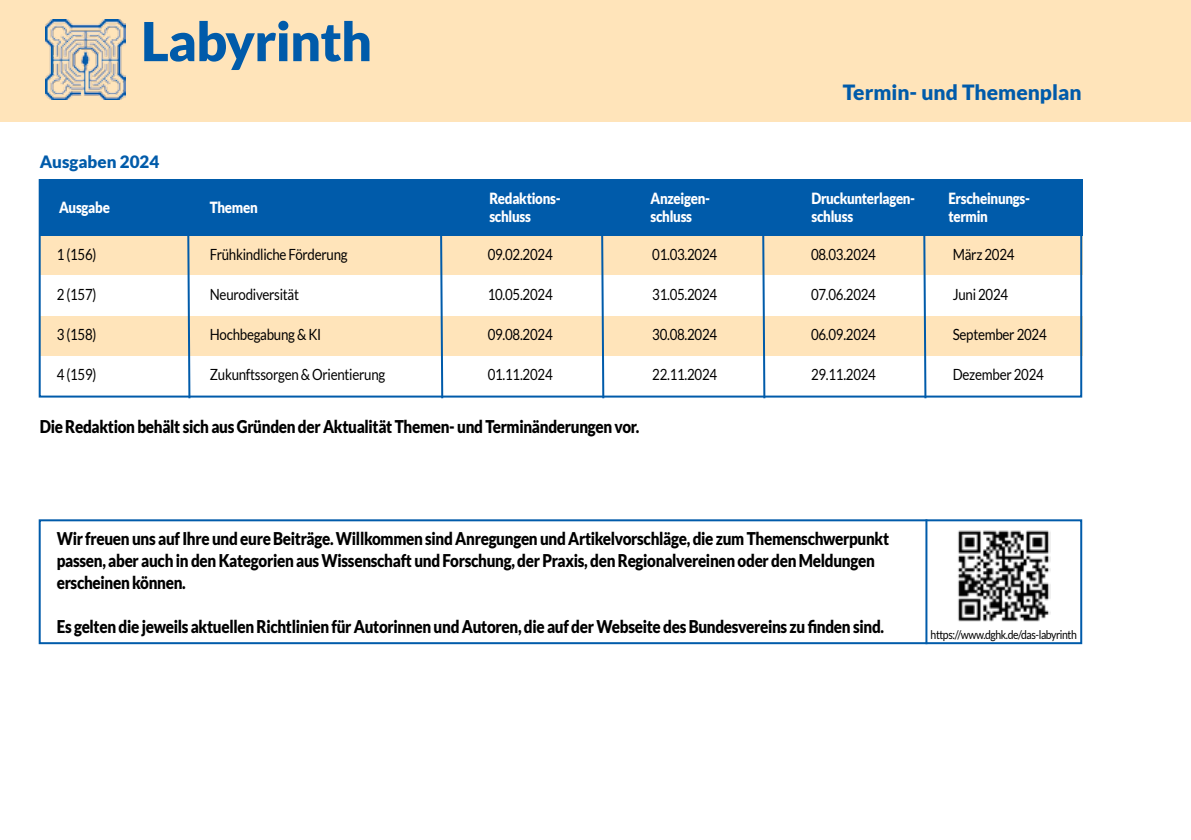
<style>
.page{position:relative;width:1191px;height:840px;background:#fff}
.page>*{position:absolute;margin:0;border:0;box-sizing:border-box;transform-origin:0 0}
.t1{font:900 53.8px "Lato";letter-spacing:-.015em;color:#005baa}
.t2{font:900 21px "Lato";color:#005baa}
.t3{font:900 17.6px/22px "Lato";letter-spacing:-.02em;color:#000;scale:.86 1}
.t4{font:900 17px "Lato";color:#005baa}
.t5{font:15.4px "Lato";letter-spacing:-.02em;color:#000;scale:.86 1}
.t6{font:900 15.4px/18px "Lato";letter-spacing:-.02em;color:#fff;scale:.86 1}
.t7{font:12.2px "Lato";letter-spacing:-.04em;color:#000;scale:.86 1}
</style>
<div class="page">
<div style="left:0;top:0;width:1191px;height:121px;background:#ffe4ba"></div>
<div style="left:40px;top:235px;width:1043px;height:40px;background:#ffe4ba"></div>
<div style="left:40px;top:316px;width:1043px;height:39px;background:#ffe4ba"></div>
<div style="left:40px;top:179px;width:1043px;height:56px;background:#005baa"></div>
<svg style="left:186px;top:235px;width:5px;height:164px"></svg>
<svg style="left:439px;top:235px;width:5px;height:164px"></svg>
<svg style="left:600px;top:235px;width:5px;height:164px"></svg>
<svg style="left:761px;top:235px;width:5px;height:164px"></svg>
<svg style="left:922px;top:235px;width:5px;height:164px"></svg>
<div style="left:39px;top:519px;width:1043px;height:124px;border:2px solid #005baa"></div>
<img style="left:46px;top:19px;width:80px;height:80px">
<hr style="left:925px;top:519px;width:2px;height:124px;background:#005baa">
<img style="left:958px;top:530px;width:92px;height:90px">
<h1 class="t1" style="left:141px;top:10px;width:233px">Labyrinth</h1>
<p class="t4" style="left:40px;top:152px;width:121px">Ausgaben 2024</p>
<p class="t2" style="left:842px;top:80px;width:240px">Termin- und Themenplan</p>
<p class="t6" style="left:59px;top:198px;width:61px">Ausgabe</p>
<p class="t6" style="left:210px;top:198px;width:57px">Themen</p>
<p class="t6" style="left:489px;top:189px;width:84px">Redaktions&shy;schluss</p>
<p class="t6" style="left:650px;top:189px;width:71px">Anzeigen&shy;schluss</p>
<p class="t6" style="left:811px;top:189px;width:122px">Druckunterlagen&shy;schluss</p>
<p class="t6" style="left:948px;top:189px;width:97px">Erscheinungs&shy;termin</p>
<p class="t5" style="left:57px;top:245px;width:48px">1 (156)</p>
<p class="t5" style="left:210px;top:245px;width:162px">Frühkindliche Förderung</p>
<p class="t5" style="left:488px;top:245px;width:77px">09.02.2024</p>
<p class="t5" style="left:652px;top:245px;width:77px">01.03.2024</p>
<p class="t5" style="left:811px;top:245px;width:77px">08.03.2024</p>
<p class="t5" style="left:952px;top:245px;width:73px">März 2024</p>
<p class="t5" style="left:57px;top:285px;width:48px">2 (157)</p>
<p class="t5" style="left:210px;top:285px;width:105px">Neurodiversität</p>
<p class="t5" style="left:488px;top:285px;width:77px">10.05.2024</p>
<p class="t5" style="left:652px;top:285px;width:77px">31.05.2024</p>
<p class="t5" style="left:811px;top:285px;width:77px">07.06.2024</p>
<p class="t5" style="left:952px;top:285px;width:66px">Juni 2024</p>
<p class="t5" style="left:57px;top:325px;width:48px">3 (158)</p>
<p class="t5" style="left:210px;top:325px;width:131px">Hochbegabung &amp; KI</p>
<p class="t5" style="left:488px;top:325px;width:77px">09.08.2024</p>
<p class="t5" style="left:652px;top:325px;width:77px">30.08.2024</p>
<p class="t5" style="left:811px;top:325px;width:77px">06.09.2024</p>
<p class="t5" style="left:952px;top:325px;width:111px">September 2024</p>
<p class="t5" style="left:57px;top:365px;width:48px">4 (159)</p>
<p class="t5" style="left:210px;top:365px;width:205px">Zukunftssorgen &amp; Orientierung</p>
<p class="t5" style="left:488px;top:365px;width:77px">01.11.2024</p>
<p class="t5" style="left:652px;top:365px;width:77px">22.11.2024</p>
<p class="t5" style="left:811px;top:365px;width:77px">29.11.2024</p>
<p class="t5" style="left:952px;top:365px;width:107px">Dezember 2024</p>
<p class="t3" style="left:40px;top:415px;width:699px">Die Redaktion behält sich aus Gründen der Aktualität Themen- und Terminänderungen vor.</p>
<p class="t3" style="left:57px;top:526px;width:969px">Wir freuen uns auf Ihre und eure Beiträge. Willkommen sind Anregungen und Artikelvorschläge, die zum Themenschwerpunkt passen, aber auch in den Kategorien aus Wissenschaft und Forschung, der Praxis, den Regionalvereinen oder den Meldungen erscheinen können.</p>
<p class="t3" style="left:57px;top:614px;width:963px">Es gelten die jeweils aktuellen Richtlinien für Autorinnen und Autoren, die auf der Webseite des Bundesvereins zu finden sind.</p>
<p class="t7" style="left:930px;top:627px;width:171px">https://www.dghk.de/das-labyrinth</p>
</div>
